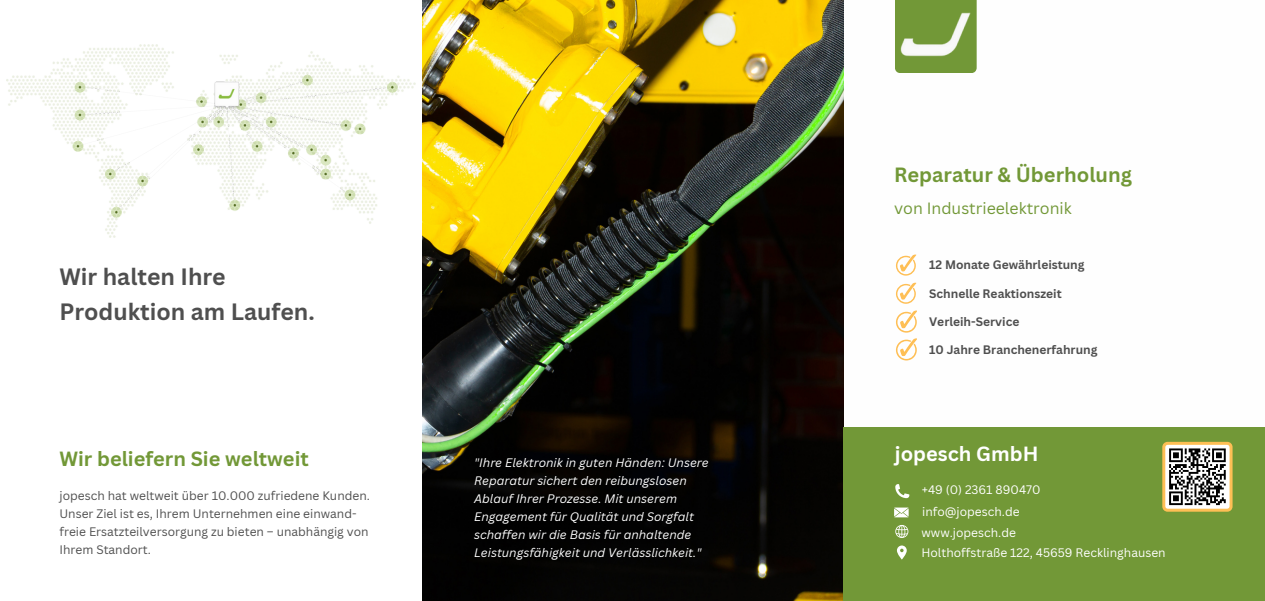
<style>
.page{position:relative;width:1265px;height:601px;background:#fff}
.page>*{position:absolute;margin:0;border:0;box-sizing:border-box;transform-origin:0 0}
.t1{font:700 23px/34.5px "Canva Sans";color:#4f4f4f}
.t2{font:700 20.1px "Canva Sans";color:#729837}
.t3{font:700 20px "Canva Sans";color:#729837}
.t4{font:700 20px "Canva Sans";color:#fff}
.t5{font:15.9px "Canva Sans";color:#729837}
.t6{font:italic 12px/18px "Canva Sans";color:#fff}
.t7{font:12px/18px "Canva Sans";color:#4f4f4f}
.t8{font:700 12px "Canva Sans";color:#4f4f4f}
.t9{font:12px "Canva Sans";color:#fff}
</style>
<div class="page">
<img style="left:422px;top:0;width:421px;height:601px">
<div style="left:843px;top:427px;width:421px;height:174px;background:#729837"></div>
<svg style="left:897px;top:545px;width:9px;height:14px"></svg>
<svg style="left:895px;top:525px;width:13px;height:12px"></svg>
<svg style="left:895px;top:484px;width:14px;height:14px"></svg>
<svg style="left:894px;top:507px;width:14px;height:10px"></svg>
<div style="left:895px;top:0;width:81px;height:73px;background:#729837"></div>
<img style="left:899px;top:13px;width:73px;height:46px">
<svg style="left:896px;top:254px;width:20px;height:21px"></svg>
<svg style="left:896px;top:283px;width:20px;height:21px"></svg>
<svg style="left:896px;top:310px;width:21px;height:22px"></svg>
<svg style="left:896px;top:338px;width:21px;height:22px"></svg>
<svg style="left:1162px;top:442px;width:70px;height:69px;background:#a79e8e"></svg>
<img style="left:6px;top:45px;width:409px;height:192px">
<h4 class="t1" style="left:59px;top:259px;width:257px">Wir halten Ihre<br>Produktion am Laufen.</h4>
<h2 class="t3" style="left:59px;top:445px;width:251px">Wir beliefern Sie weltweit</h2>
<h4 class="t7" style="left:59px;top:486px;width:312px">jopesch hat weltweit über 10.000 zufriedene Kunden.<br>Unser Ziel ist es, Ihrem Unternehmen eine einwand&shy;freie Ersatzteilversorgung zu bieten – unabhängig von Ihrem Standort.</h4>
<h4 class="t6" style="left:474px;top:453px;width:236px">"Ihre Elektronik in guten Händen: Unsere Reparatur sichert den reibungslosen Ablauf Ihrer Prozesse. Mit unserem Engagement für Qualität und Sorgfalt schaffen wir die Basis für anhaltende Leistungsfähigkeit und Verlässlichkeit."</h4>
<p class="t2" style="left:894px;top:161px;width:239px">Reparatur &amp; Überholung</p>
<p class="t5" style="left:894px;top:196px;width:179px">von Industrieelektronik</p>
<h2 class="t8" style="left:929px;top:257px;width:157px">12 Monate Gewährleistung</h2>
<p class="t8" style="left:929px;top:285px;width:134px">Schnelle Reaktionszeit</p>
<p class="t8" style="left:929px;top:313px;width:92px">Verleih-Service</p>
<p class="t8" style="left:929px;top:341px;width:170px">10 Jahre Branchenerfahrung</p>
<p class="t4" style="left:895px;top:439px;width:145px">jopesch GmbH</p>
<p class="t9" style="left:921px;top:481px;width:120px">+49 (0) 2361 890470</p>
<p class="t9" style="left:922px;top:503px;width:99px">info@jopesch.de</p>
<p class="t9" style="left:921px;top:524px;width:96px">www.jopesch.de</p>
<p class="t9" style="left:921px;top:544px;width:246px">Holthoffstraße 122, 45659 Recklinghausen</p>
</div>
